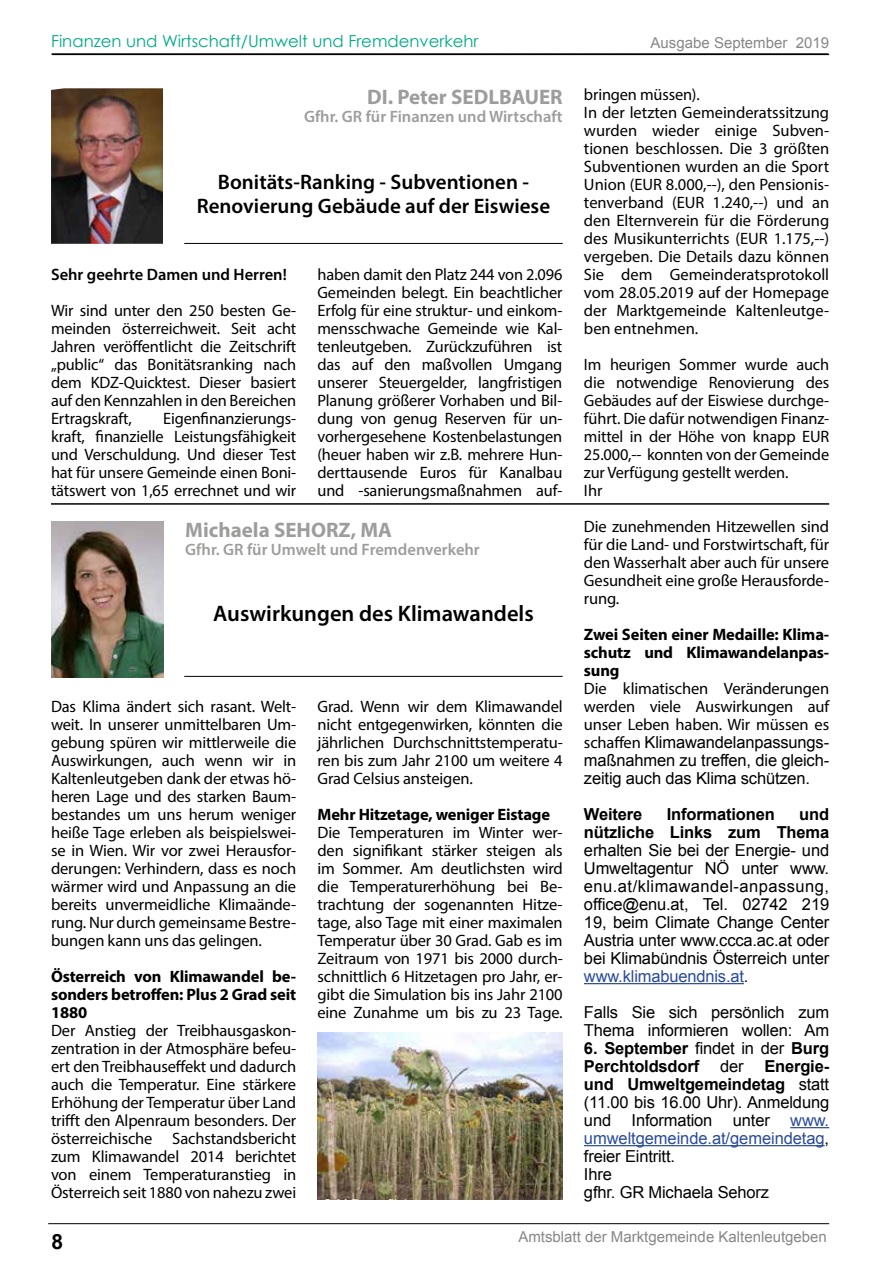
<style>
.page{position:relative;width:893px;height:1263px;background:#fff}
.page>*{position:absolute;margin:0;border:0;box-sizing:border-box;transform-origin:0 0}
.t1{font:600 22.5px "Myriad Pro";color:#000}
.t2{font:600 21px/24px "Myriad Pro";color:#000;text-align:center}
.t3{font:700 21px "Myriad Pro";color:#9d9d9c}
.t4{font:700 21px "Arial";color:#000}
.t5{font:16.5px/18px "Myriad Pro";letter-spacing:-.01em;color:#000;text-align:justify}
.t6{font:16.5px/18px "Arial";letter-spacing:-.01em;color:#000;text-align:justify}
.t7{font:700 16.5px/18px "Myriad Pro";letter-spacing:-.01em;color:#000;text-align:justify}
.t8{font:700 16.5px/18px "Arial";letter-spacing:-.01em;color:#000;text-align:right}
.t9{font:600 16.5px "Myriad Pro";color:#9d9d9c}
.t10{font:16.5px "Century Gothic";color:#0a8}
.t11{font:600 16.5px "Myriad Pro";color:#000}
.t12{font:15px "Arial";color:#878787}
.s1{font-family:"Myriad Pro"}
.s2{color:#2a4b9b}
.s3{font-weight:400}
.s4{font-weight:700}
</style>
<div class="page">
<svg style="left:51px;top:53px;width:779px;height:3px;background:#656565"></svg>
<hr style="left:48px;top:1223px;width:781px;height:1px;background:#000">
<img style="left:51px;top:521px;width:112px;height:156px">
<hr style="left:184px;top:676px;width:379px;height:1px;background:#000">
<img style="left:317px;top:1033px;width:246px;height:166px">
<hr style="left:584px;top:983px;width:160px;height:1px;background:#2a4b9b">
<hr style="left:790px;top:1127px;width:39px;height:1px;background:#2a4b9b">
<hr style="left:584px;top:1145px;width:241px;height:1px;background:#2a4b9b">
<hr style="left:184px;top:243px;width:379px;height:1px;background:#000">
<img style="left:51px;top:88px;width:112px;height:156px">
<hr style="left:51px;top:503px;width:778px;height:2px;background:#000">
<p class="t10" style="left:51px;top:30px;width:429px">Finanzen und Wirtschaft/Umwelt und Fremdenverkehr</p>
<p class="t3" style="left:367px;top:83px;width:197px">DI. Peter SEDLBAUER</p>
<p class="t9" style="left:304px;top:105px;width:260px">Gfhr. GR für Finanzen und Wirtschaft</p>
<p class="t2" style="left:197px;top:169px;width:355px">Bonitäts-Ranking - Subventionen -<br>Renovierung Gebäude auf der Eiswiese</p>
<p class="t11" style="left:51px;top:264px;width:237px">Sehr geehrte Damen und Herren!</p>
<p class="t5" style="left:51px;top:301px;width:247px">Wir sind unter den 250 besten Ge&shy;meinden österreichweit. Seit acht Jahren veröffentlicht die Zeitschrift „public“ das Bonitätsranking nach dem KDZ-Quicktest. Dieser basiert auf den Kennzahlen in den Bereichen Ertragskraft,</p>
<p class="t5" style="left:51px;top:409px;width:247px;text-indent:112px">Eigenfinanzierungs&shy;kraft, finanzielle Leistungsfähigkeit und Verschuldung. Und dieser Test hat für unsere Gemeinde einen Boni&shy;tätswert von 1,65 errechnet und wir</p>
<p class="t5" style="left:317px;top:265px;width:246px">haben damit den Platz 244 von 2.096<br>Gemeinden belegt. Ein beachtlicher Erfolg für eine struktur- und einkom&shy;mensschwache Gemeinde wie Kal&shy;tenleutgeben. Zurückzuführen ist das auf den maßvollen Umgang unserer Steuergelder, langfristigen Planung größerer Vorhaben und Bil&shy;dung von genug Reserven für un&shy;vorhergesehene Kostenbelastungen (heuer haben wir z.B. mehrere Hun&shy;derttausende Euros für Kanalbau und -sanierungsmaßnahmen auf-</p>
<p class="t3" style="left:185px;top:516px;width:208px">Michaela SEHORZ, MA</p>
<p class="t9" style="left:185px;top:539px;width:296px">Gfhr. GR für Umwelt und Fremdenverkehr</p>
<h1 class="t1" style="left:213px;top:599px;width:322px">Auswirkungen des Klimawandels</h1>
<p class="t5" style="left:51px;top:697px;width:247px">Das Klima ändert sich rasant. Welt&shy;weit. In unserer unmittelbaren Um&shy;gebung spüren wir mittlerweile die Auswirkungen, auch wenn wir in Kaltenleutgeben dank der etwas hö&shy;heren Lage und des starken Baum&shy;bestandes um uns herum weniger heiße Tage erleben als beispielswei&shy;se in Wien. Wir vor zwei Herausfor&shy;derungen: Verhindern, dass es noch wärmer wird und Anpassung an die bereits unvermeidliche Klimaände&shy;rung. Nur durch gemeinsame Bestre&shy;bungen kann uns das gelingen.</p>
<p class="t7" style="left:51px;top:967px;width:247px">Österreich von Klimawandel be&shy;sonders betroffen: Plus 2 Grad seit 1880</p>
<p class="t5" style="left:51px;top:1021px;width:247px">Der Anstieg der Treibhausgaskon&shy;zentration in der Atmosphäre befeu&shy;ert den Treibhauseffekt und dadurch auch die Temperatur. Eine stärkere Erhöhung der Temperatur über Land trifft den Alpenraum besonders. Der österreichische Sachstandsbericht zum Klimawandel 2014 berichtet von einem Temperaturanstieg in Österreich seit 1880 von nahezu zwei</p>
<p class="t5" style="left:317px;top:697px;width:247px">Grad. Wenn wir dem Klimawandel nicht entgegenwirken, könnten die jährlichen Durchschnittstemperatu&shy;ren bis zum Jahr 2100 um weitere 4<br>Grad Celsius ansteigen.</p>
<p class="t7" style="left:317px;top:805px;width:234px">Mehr Hitzetage, weniger Eistage</p>
<p class="t5" style="left:317px;top:823px;width:247px">Die Temperaturen im Winter wer&shy;den signifikant stärker steigen als im Sommer. Am deutlichsten wird die Temperaturerhöhung bei Be&shy;trachtung der sogenannten Hitze&shy;tage, also Tage mit einer maximalen Temperatur über 30 Grad. Gab es im Zeitraum von 1971 bis 2000 durch&shy;schnittlich 6 Hitzetagen pro Jahr, er&shy;gibt die Simulation bis ins Jahr 2100 eine Zunahme um bis zu 23 Tage.</p>
<p class="t12" style="left:651px;top:33px;width:180px">Ausgabe September 2019</p>
<p class="t5" style="left:584px;top:85px;width:247px;text-align:left">bringen müssen).<br>In der letzten Gemeinderatssitzung wurden wieder einige Subven&shy;tionen beschlossen. Die 3 größten<br>Subventionen wurden an die Sport<br>Union (EUR 8.000,--), den Pensionis&shy;tenverband (EUR 1.240,--) und an den Elternverein für die Förderung des Musikunterrichts (EUR 1.175,--) vergeben. Die Details dazu können<br>Sie dem Gemeinderatsprotokoll vom 28.05.2019 auf der Homepage der Marktgemeinde Kaltenleutge&shy;ben entnehmen.</p>
<p class="t5" style="left:584px;top:355px;width:247px;text-align:left">Im heurigen Sommer wurde auch die notwendige Renovierung des<br>Gebäudes auf der Eiswiese durchge&shy;führt. Die dafür notwendigen Finanz&shy;mittel in der Höhe von knapp EUR<br>25.000,-- konnten von der Gemeinde zur Verfügung gestellt werden.<br>Ihr</p>
<p class="t5" style="left:584px;top:517px;width:247px">Die zunehmenden Hitzewellen sind für die Land- und Forstwirtschaft, für den Wasserhalt aber auch für unsere Gesundheit eine große Herausforde&shy;rung.</p>
<p class="t7" style="left:584px;top:625px;width:247px">Zwei Seiten einer Medaille: Klima&shy;schutz und Klimawandelanpas&shy;sung</p>
<p class="t5" style="left:584px;top:679px;width:247px">Die klimatischen Veränderungen werden viele Auswirkungen auf unser Leben haben. Wir müssen es</p>
<p class="t6" style="left:584px;top:733px;width:247px"><span class="s1">schaffen</span> Klimawandelanpassungs&shy;maßnahmen zu treffen, die gleich&shy;zeitig auch das Klima schützen.</p>
<p class="t8" style="left:584px;top:806px;width:60px">Weitere</p>
<p class="t8" style="left:667px;top:806px;width:110px">Informationen</p>
<p class="t8" style="left:584px;top:806px;width:247px">und<br>nützliche Links zum Thema</p>
<p class="t6" style="left:584px;top:841px;width:247px">erhalten Sie bei der Energie- und Umweltagentur NÖ unter www. enu.at/klimawandel-anpassung, office@enu.at, Tel. 02742 219<br>19, beim Climate Change Center Austria unter www.ccca.ac.at oder bei Klimabündnis Österreich unter <span class="s2">www.klimabuendnis.at</span>.</p>
<p class="t6" style="left:584px;top:1003px;width:247px">Falls Sie sich persönlich zum<br>Thema informieren wollen: Am</p>
<p class="t8" style="left:584px;top:1040px;width:247px;text-align:left">6. September <span class="s3">findet in der</span> Burg<br>Perchtoldsdorf</p>
<p class="t6" style="left:584px;top:1057px;width:247px;text-align:left;text-indent:180px"><span class="s4">Energie&shy;und Umweltgemeindetag</span> statt (11.00 bis 16.00 Uhr). Anmeldung und Information unter <span class="s2">www. umweltgemeinde.at/gemeindetag</span>, freier Eintritt.<br>Ihre<br>gfhr. GR Michaela Sehorz</p>
<p class="t6" style="left:720px;top:1057px;width:25px">der</p>
<p class="t4" style="left:51px;top:1227px;width:13px">8</p>
<p class="t12" style="left:518px;top:1227px;width:310px">Amtsblatt der Marktgemeinde Kaltenleutgeben</p>
</div>
